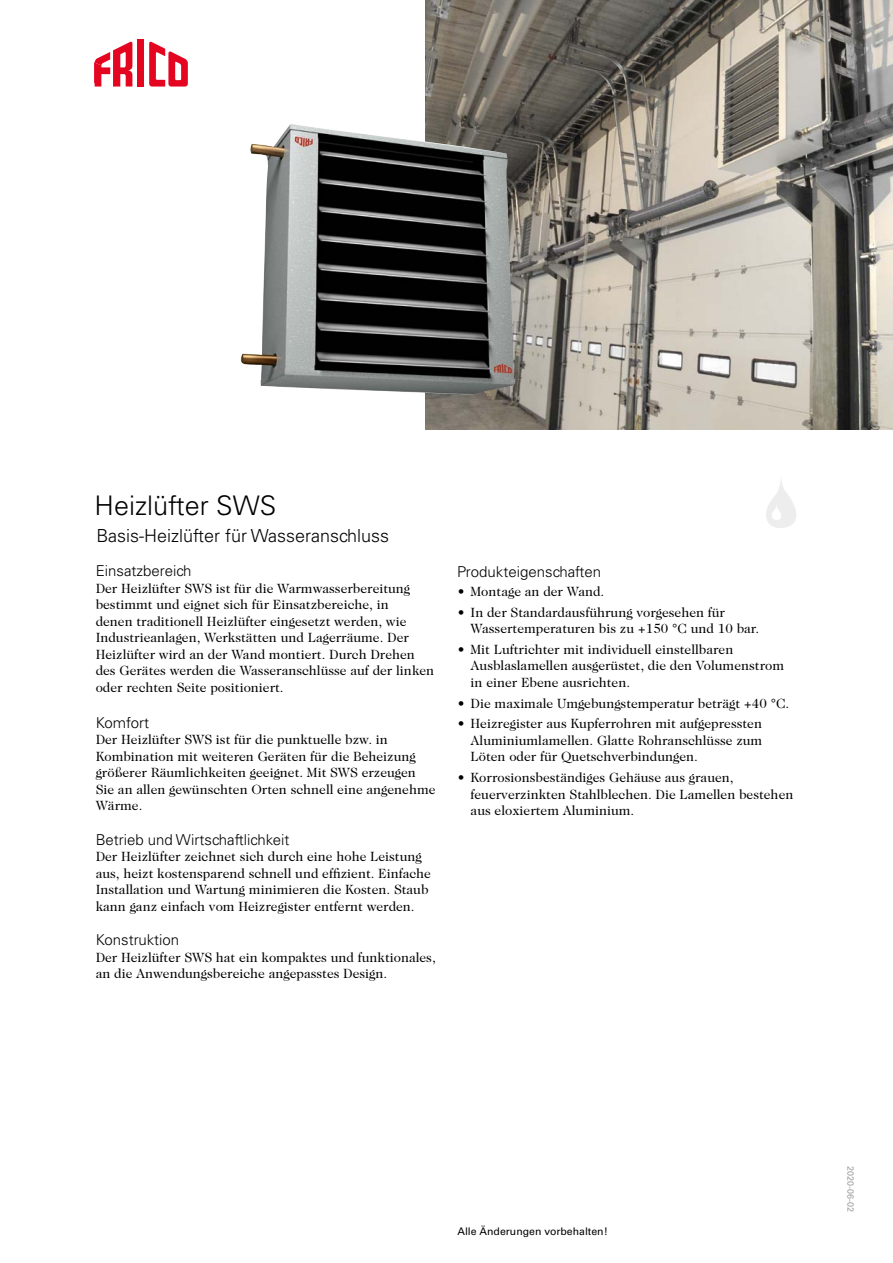
<style>
.page{position:relative;width:893px;height:1263px;background:#fff}
.page>*{position:absolute;margin:0;border:0;box-sizing:border-box;transform-origin:0 0}
.t1{font:300 27px "Univers";color:#000}
.t2{font:300 18px "Univers";color:#000}
.t3{font:300 15px "Univers";color:#000}
.t4{font:13.5px/16.5px "Caslon Two Twenty Four";color:#000}
.t5{font:10.5px "Univers";color:#000}
.t6{font:9px "Univers";color:#9d9d9c}
</style>
<div class="page">
<img style="left:425px;top:0;width:468px;height:429px">
<img style="left:240px;top:124px;width:275px;height:270px">
<div style="left:137px;top:39px;width:7px;height:48px;background:#e40520"></div>
<svg style="left:149px;top:41px;width:39px;height:46px"></svg>
<svg style="left:95px;top:41px;width:37px;height:46px"></svg>
<h1 class="t1" style="left:95px;top:489px;width:183px">Heizlüfter SWS</h1>
<h2 class="t2" style="left:96px;top:525px;width:294px">Basis-Heizlüfter für Wasseranschluss</h2>
<p class="t3" style="left:96px;top:562px;width:97px">Einsatzbereich</p>
<p class="t3" style="left:457px;top:562px;width:146px">Produkteigenschaften</p>
<p class="t4" style="left:96px;top:580px;width:340px">Der Heizlüfter SWS ist für die Warmwasserbereitung bestimmt und eignet sich für Einsatzbereiche, in<br>denen traditionell Heizlüfter eingesetzt werden, wie Industrieanlagen, Werkstätten und Lagerräume. Der Heizlüfter wird an der Wand montiert. Durch Drehen des Gerätes werden die Wasseranschlüsse auf der linken oder rechten Seite positioniert.</p>
<p class="t3" style="left:96px;top:713px;width:55px">Komfort</p>
<p class="t4" style="left:96px;top:731px;width:341px">Der Heizlüfter SWS ist für die punktuelle bzw. in Kombination mit weiteren Geräten für die Beheizung größerer Räumlichkeiten geeignet. Mit SWS erzeugen Sie an allen gewünschten Orten schnell eine angenehme Wärme.</p>
<p class="t3" style="left:96px;top:830px;width:195px">Betrieb und Wirtschaftlichkeit</p>
<p class="t4" style="left:96px;top:848px;width:337px">Der Heizlüfter zeichnet sich durch eine hohe Leistung aus, heizt kostensparend schnell und effizient. Einfache Installation und Wartung minimieren die Kosten. Staub kann ganz einfach vom Heizregister entfernt werden.</p>
<p class="t3" style="left:96px;top:931px;width:85px">Konstruktion</p>
<p class="t4" style="left:96px;top:949px;width:342px">Der Heizlüfter SWS hat ein kompaktes und funktionales, an die Anwendungsbereiche angepasstes Design.</p>
<p class="t4" style="left:458px;top:583px;width:148px">• Montage an der Wand.</p>
<p class="t4" style="left:471px;top:604px;width:290px;text-indent:-13px">• In der Standardausführung vorgesehen für<br>Wassertemperaturen bis zu +150 °C und 10 bar.</p>
<p class="t4" style="left:471px;top:641px;width:315px;text-indent:-13px">• Mit Luftrichter mit individuell einstellbaren<br>Ausblaslamellen ausgerüstet, die den Volumenstrom in einer Ebene ausrichten.</p>
<p class="t4" style="left:458px;top:695px;width:333px">• Die maximale Umgebungstemperatur beträgt +40 °C.</p>
<p class="t4" style="left:471px;top:715px;width:293px;text-align:justify;text-indent:-13px">• Heizregister aus Kupferrohren mit aufgepressten Aluminiumlamellen. Glatte Rohranschlüsse zum Löten oder für Quetschverbindungen.</p>
<p class="t4" style="left:471px;top:769px;width:324px;text-indent:-13px">• Korrosionsbeständiges Gehäuse aus grauen, feuerverzinkten Stahlblechen. Die Lamellen bestehen aus eloxiertem Aluminium.</p>
<p class="t5" style="left:457px;top:1225px;width:152px">Alle Änderungen vorbehalten!</p>
<p class="t6" style="left:856px;top:1166px;width:48px;rotate:90deg">2020-06-02</p>
</div>
